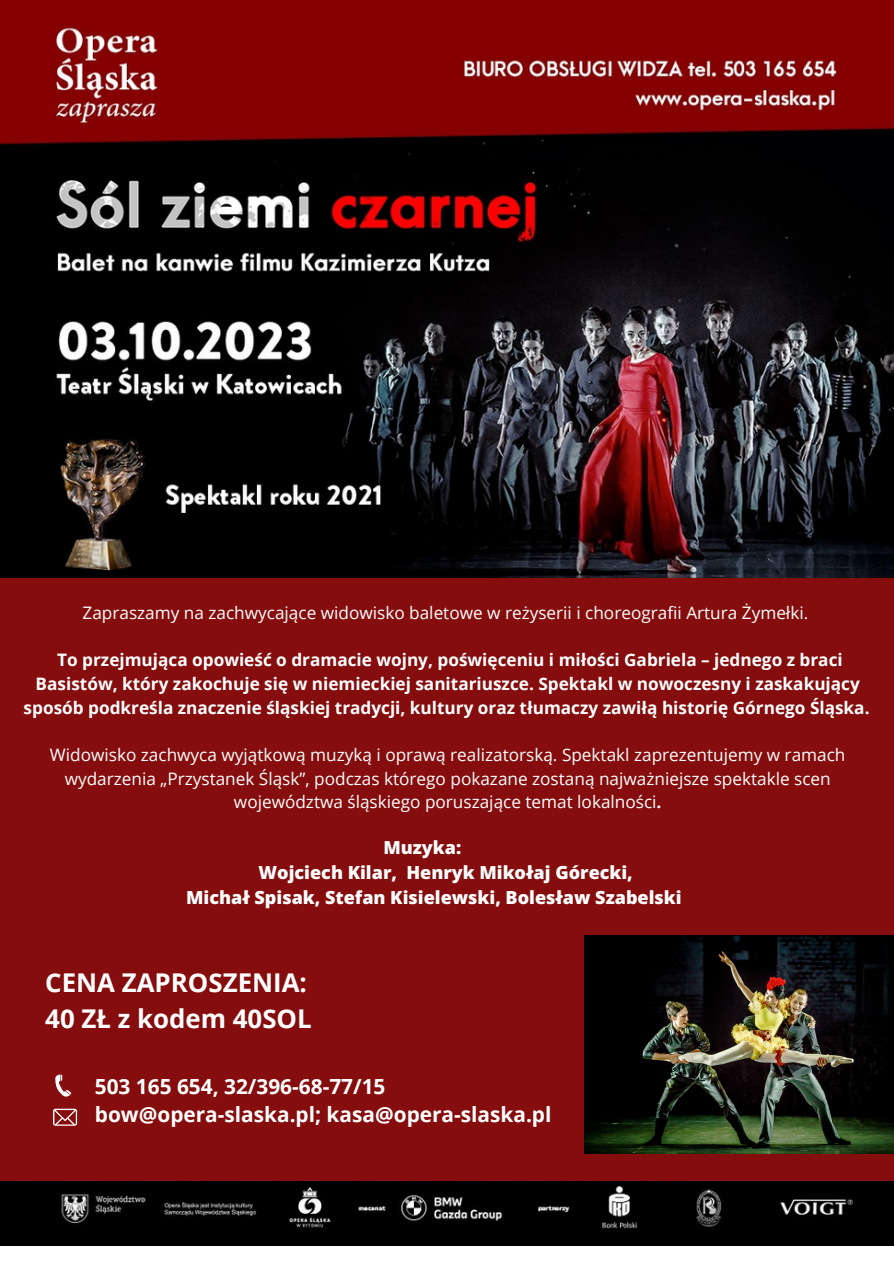
<style>
.page{position:relative;width:894px;height:1264px;background:#fff}
.page>*{position:absolute;margin:0;border:0;box-sizing:border-box;transform-origin:0 0}
.t1{font:700 25.8px "Open Sans";color:#fff}
.t2{font:700 20.85px "Open Sans";color:#fff}
.t3{font:800 18px "Open Sans";color:#fff}
.t4{font:17.25px/23.7px "Open Sans";color:#fff;text-align:center}
.t5{font:700 17.25px/23.7px "Open Sans";color:#fff;text-align:center}
.s1{font-weight:700}
</style>
<div class="page">
<img style="left:1px;top:0;width:892px;height:578px">
<div style="left:0;top:578px;width:893px;height:610px;background:#860d0d"></div>
<img style="left:0;top:1181px;width:893px;height:64px">
<svg style="left:55px;top:1074px;width:16px;height:23px"></svg>
<svg style="left:53px;top:1108px;width:24px;height:17px"></svg>
<img style="left:584px;top:935px;width:309px;height:218px">
<p class="t4" style="left:83px;top:600px;width:727px">Zapraszamy na zachwycające widowisko baletowe w reżyserii i choreografii Artura Żymełki.</p>
<p class="t5" style="left:24px;top:647px;width:847px">To przejmująca opowieść o dramacie wojny, poświęceniu i miłości Gabriela – jednego z braci<br>Basistów, który zakochuje się w niemieckiej sanitariuszce. Spektakl w nowoczesny i zaskakujący sposób podkreśla znaczenie śląskiej tradycji, kultury oraz tłumaczy zawiłą historię Górnego Śląska.</p>
<p class="t4" style="left:50px;top:742px;width:796px">Widowisko zachwyca wyjątkową muzyką i oprawą realizatorską. Spektakl zaprezentujemy w ramach wydarzenia „Przystanek Śląsk”, podczas którego pokazane zostaną najważniejsze spektakle scen województwa śląskiego poruszające temat lokalności<span class="s1">.</span></p>
<p class="t3" style="left:383px;top:835px;width:79px">Muzyka:</p>
<p class="t3" style="left:258px;top:859px;width:376px">Wojciech Kilar, Henryk Mikołaj Górecki,</p>
<p class="t3" style="left:186px;top:884px;width:497px">Michał Spisak, Stefan Kisielewski, Bolesław Szabelski</p>
<p class="t1" style="left:45px;top:964px;width:263px">CENA ZAPROSZENIA:</p>
<p class="t1" style="left:45px;top:1000px;width:268px">40 ZŁ z kodem 40SOL</p>
<p class="t2" style="left:95px;top:1071px;width:292px">503 165 654, 32/396-68-77/15</p>
<p class="t2" style="left:95px;top:1099px;width:458px">bow@opera-slaska.pl; kasa@opera-slaska.pl</p>
</div>
